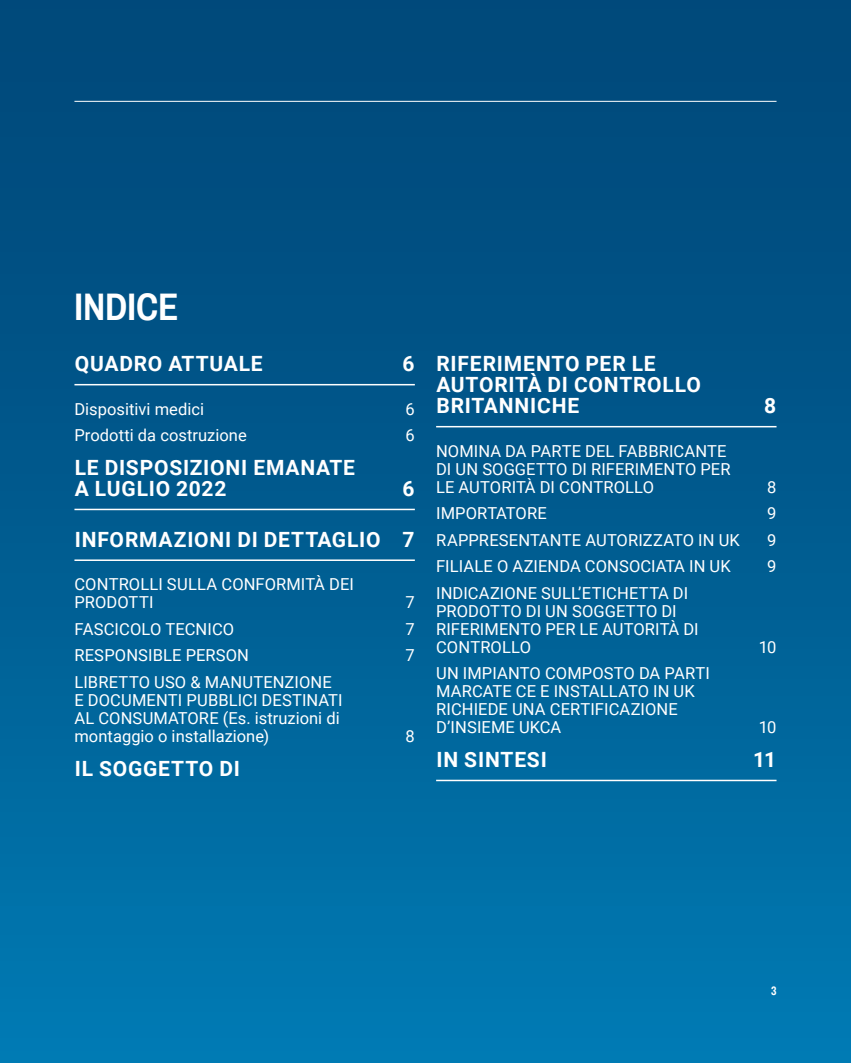
<style>
.page{position:relative;width:851px;height:1063px;background:#fff}
.page>*{position:absolute;margin:0;border:0;box-sizing:border-box;transform-origin:0 0}
.TOC_-_Indice{font:700 37.5px "Archivo Narrow";color:#fff}
.t1{font:700 21px/21px "Roboto";letter-spacing:.035em;color:#fff}
.t2{font:16.5px/18px "Roboto";letter-spacing:.005em;color:#fff}
.t3{font:700 12px "Archivo Narrow";color:#fff}
</style>
<div class="page">
<div style="left:0;top:0;width:850px;height:1063px;background:linear-gradient(to bottom,#004475,#0078b1)"></div>
<hr style="left:74px;top:101px;width:702px;height:1px;background:#fff">
<hr style="left:74px;top:384px;width:341px;height:1px;background:#fff">
<hr style="left:74px;top:509px;width:341px;height:1px;background:#fff">
<hr style="left:74px;top:559px;width:341px;height:2px;background:#fff">
<hr style="left:436px;top:426px;width:340px;height:1px;background:#fff">
<hr style="left:436px;top:780px;width:340px;height:1px;background:#fff">
<p class="TOC_-_Indice" style="left:74px;top:285px;width:106px">INDICE</p>
<p class="t1" style="left:75px;top:352px;width:189px">QUADRO ATTUALE</p>
<p class="t1" style="left:402px;top:352px;width:14px">6</p>
<p class="t2" style="left:74px;top:399px;width:131px">Dispositivi medici</p>
<p class="t2" style="left:405px;top:399px;width:11px">6</p>
<p class="t2" style="left:74px;top:426px;width:174px">Prodotti da costruzione</p>
<p class="t2" style="left:405px;top:426px;width:11px">6</p>
<p class="t1" style="left:75px;top:456px;width:282px">LE DISPOSIZIONI EMANATE<br>A LUGLIO 2022</p>
<p class="t1" style="left:402px;top:477px;width:14px">6</p>
<p class="t1" style="left:75px;top:528px;width:341px">INFORMAZIONI DI DETTAGLIO 7</p>
<p class="t2" style="left:74px;top:575px;width:281px">CONTROLLI SULLA CONFORMITÀ DEI<br>PRODOTTI</p>
<p class="t2" style="left:405px;top:593px;width:11px">7</p>
<p class="t2" style="left:74px;top:619px;width:161px">FASCICOLO TECNICO</p>
<p class="t2" style="left:405px;top:619px;width:11px">7</p>
<p class="t2" style="left:74px;top:646px;width:176px">RESPONSIBLE PERSON</p>
<p class="t2" style="left:405px;top:646px;width:11px">7</p>
<p class="t2" style="left:74px;top:672px;width:269px">LIBRETTO USO &amp; MANUTENZIONE<br>E DOCUMENTI PUBBLICI DESTINATI<br>AL CONSUMATORE (Es. istruzioni di montaggio o installazione)</p>
<p class="t2" style="left:405px;top:726px;width:11px">8</p>
<p class="t1" style="left:75px;top:757px;width:166px">IL SOGGETTO DI</p>
<p class="t1" style="left:436px;top:352px;width:266px">RIFERIMENTO PER LE<br>AUTORITÀ DI CONTROLLO<br>BRITANNICHE</p>
<p class="t2" style="left:436px;top:441px;width:296px">NOMINA DA PARTE DEL FABBRICANTE<br>DI UN SOGGETTO DI RIFERIMENTO PER<br>LE AUTORITÀ DI CONTROLLO</p>
<p class="t1" style="left:764px;top:394px;width:14px">8</p>
<p class="t2" style="left:767px;top:477px;width:11px">8</p>
<p class="t2" style="left:436px;top:504px;width:112px">IMPORTATORE</p>
<p class="t2" style="left:767px;top:504px;width:11px">9</p>
<p class="t2" style="left:436px;top:530px;width:305px">RAPPRESENTANTE AUTORIZZATO IN UK</p>
<p class="t2" style="left:767px;top:530px;width:11px">9</p>
<p class="t2" style="left:436px;top:557px;width:296px">FILIALE O AZIENDA CONSOCIATA IN UK</p>
<p class="t2" style="left:767px;top:557px;width:11px">9</p>
<p class="t2" style="left:436px;top:583px;width:264px">INDICAZIONE SULL’ETICHETTA DI<br>PRODOTTO DI UN SOGGETTO DI<br>RIFERIMENTO PER LE AUTORITÀ DI<br>CONTROLLO</p>
<p class="t2" style="left:758px;top:637px;width:19px">10</p>
<p class="t2" style="left:436px;top:664px;width:275px">UN IMPIANTO COMPOSTO DA PARTI<br>MARCATE CE E INSTALLATO IN UK<br>RICHIEDE UNA CERTIFICAZIONE<br>D’INSIEME UKCA</p>
<p class="t2" style="left:758px;top:718px;width:19px">10</p>
<p class="t1" style="left:436px;top:748px;width:112px">IN SINTESI</p>
<p class="t1" style="left:753px;top:748px;width:24px">11</p>
<p class="t3" style="left:771px;top:983px;width:7px">3</p>
</div>
